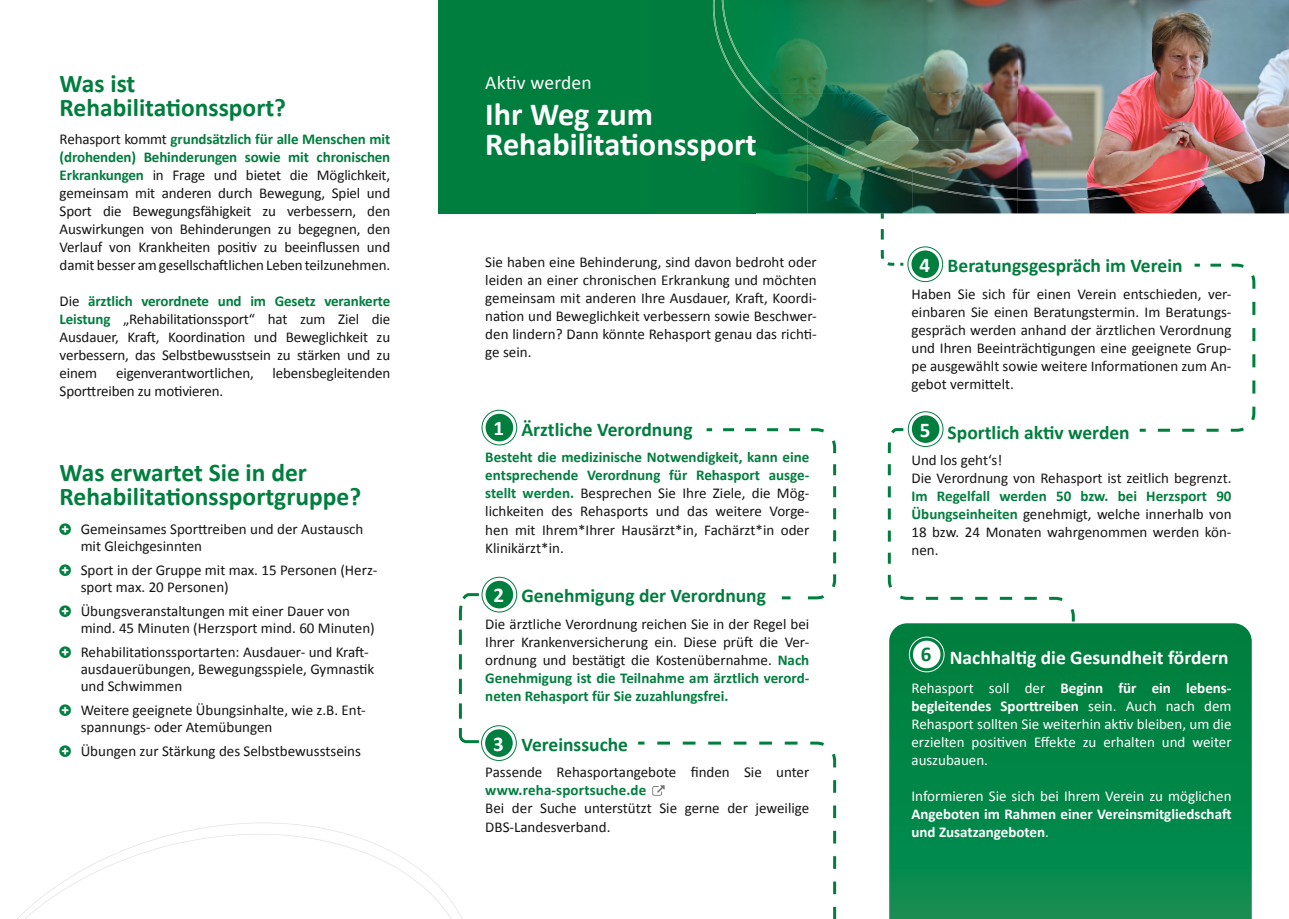
<style>
.page{position:relative;width:1289px;height:919px;background:#fff}
.page>*{position:absolute;margin:0;border:0;box-sizing:border-box;transform-origin:0 0}
.t1{font:700 32.25px/30px "Calibri";color:#fff}
.t2{font:700 25.5px/24px "Calibri";color:#007e3e}
.t3{font:700 21px "Calibri";color:#fff}
.t4{font:700 21px "Calibri";color:#007e3e}
.t5{font:700 19.5px "Calibri";color:#007e3e}
.t6{font:700 19.5px "Calibri";color:#fff}
.t7{font:19.5px "Calibri";letter-spacing:.01em;color:#fff}
.t8{font:15px/18px "Calibri";color:#131413;text-align:justify}
.t9{font:15px/18px "Calibri";color:#fff;text-align:justify}
.t10{font:700 15px/18px "Calibri";color:#fff}
.t11{font:700 15px "Calibri";letter-spacing:.01em;color:#007e3e}
.s1{font-weight:700;color:#007e3e}
.s2{font-weight:700}
.s3{font-weight:400}
</style>
<div class="page">
<img style="left:1017px;top:190px;width:271px;height:23px">
<svg style="left:889px;top:623px;width:362px;height:295px;background:#038647"></svg>
<div style="left:438px;top:0;width:212px;height:213px;background:#007e3e"></div>
<div style="left:650px;top:0;width:104px;height:213px;background:#007d3e"></div>
<img style="left:754px;top:98px;width:53px;height:115px">
<img style="left:807px;top:142px;width:105px;height:71px">
<img style="left:912px;top:200px;width:105px;height:13px">
<svg style="left:887px;top:426px;width:189px;height:255px"></svg>
<img style="left:1017px;top:190px;width:211px;height:11px">
<img style="left:713px;top:0;width:50px;height:110px">
<img style="left:763px;top:107px;width:62px;height:43px">
<img style="left:821px;top:150px;width:196px;height:50px">
<img style="left:771px;top:0;width:517px;height:94px">
<img style="left:1017px;top:94px;width:135px;height:40px">
<img style="left:1152px;top:94px;width:136px;height:40px">
<img style="left:769px;top:94px;width:248px;height:47px">
<img style="left:838px;top:141px;width:179px;height:1px">
<img style="left:1017px;top:134px;width:271px;height:56px">
<img style="left:721px;top:0;width:50px;height:98px">
<img style="left:770px;top:95px;width:68px;height:47px">
<img style="left:835px;top:142px;width:182px;height:47px">
<svg style="left:909px;top:637px;width:35px;height:34px"></svg>
<div style="left:909px;top:636px;width:35px;height:36px;border:1px solid #fff;border-radius:50%"></div>
<div style="left:912px;top:640px;width:28px;height:28px;background:#fff;border-radius:50%"></div>
<div style="left:485px;top:414px;width:28px;height:27px;background:#007e3e;border-radius:50%"></div>
<div style="left:481px;top:410px;width:36px;height:35px;border:1px solid #007e3e;border-radius:50%"></div>
<div style="left:911px;top:250px;width:28px;height:28px;background:#007e3e;border-radius:50%"></div>
<div style="left:907px;top:246px;width:36px;height:36px;border:1px solid #007e3e;border-radius:50%"></div>
<div style="left:911px;top:415px;width:28px;height:28px;background:#007e3e;border-radius:50%"></div>
<div style="left:907px;top:411px;width:36px;height:36px;border:1px solid #007e3e;border-radius:50%"></div>
<div style="left:485px;top:580px;width:28px;height:28px;background:#007e3e;border-radius:50%"></div>
<div style="left:481px;top:577px;width:36px;height:35px;border:1px solid #007e3e;border-radius:50%"></div>
<div style="left:485px;top:729px;width:27px;height:27px;background:#007e3e;border-radius:50%"></div>
<div style="left:481px;top:725px;width:35px;height:35px;border:1px solid #007e3e;border-radius:50%"></div>
<svg style="left:706px;top:428px;width:131px;height:172px"></svg>
<svg style="left:458px;top:593px;width:21px;height:151px"></svg>
<svg style="left:638px;top:741px;width:199px;height:177px"></svg>
<svg style="left:1139px;top:263px;width:117px;height:169px"></svg>
<svg style="left:879px;top:210px;width:27px;height:56px"></svg>
<svg style="left:18px;top:822px;width:444px;height:96px"></svg>
<h2 class="t2" style="left:60px;top:70px;width:228px">Was ist<br>Rehabilitationssport?</h2>
<p class="t8" style="left:60px;top:129px;width:332px">Rehasport kommt <span class="s1">grundsätzlich für alle Menschen mit (drohenden) Behinderungen sowie mit chronischen Erkrankungen</span> in Frage und bietet die Möglichkeit, gemeinsam mit anderen durch Bewegung, Spiel und Sport die Bewegungsfähigkeit zu verbessern, den Auswirkungen von Behinderungen zu begegnen, den Verlauf von Krankheiten positiv zu beeinflussen und damit besser am gesellschaftlichen Leben teilzunehmen.</p>
<p class="t8" style="left:60px;top:291px;width:332px">Die <span class="s1">ärztlich verordnete und im Gesetz verankerte Leistung</span> „Rehabilitationssport“ hat zum Ziel die Ausdauer, Kraft, Koordination und Beweglichkeit zu verbessern, das Selbstbewusstsein zu stärken und zu einem</p>
<p class="t8" style="left:116px;top:363px;width:139px">eigenverantwortlichen,</p>
<p class="t8" style="left:272px;top:363px;width:119px">lebensbegleitenden</p>
<p class="t8" style="left:60px;top:381px;width:165px">Sporttreiben zu motivieren.</p>
<h2 class="t2" style="left:60px;top:459px;width:303px">Was erwartet Sie in der<br>Rehabilitationssportgruppe?</h2>
<p class="t8" style="left:81px;top:519px;width:284px;line-height:17.2px">Gemeinsames Sporttreiben und der Austausch mit Gleichgesinnten</p>
<p class="t8" style="left:81px;top:560px;width:298px;line-height:17.2px">Sport in der Gruppe mit max. 15 Personen (Herz&shy;sport max. 20 Personen)</p>
<p class="t8" style="left:81px;top:601px;width:295px;line-height:17.2px">Übungsveranstaltungen mit einer Dauer von mind. 45 Minuten (Herzsport mind. 60 Minuten)</p>
<p class="t8" style="left:81px;top:642px;width:295px;line-height:17.2px;text-align:left">Rehabilitationssportarten: Ausdauer- und Kraft&shy;ausdauerübungen, Bewegungsspiele, Gymnastik und Schwimmen</p>
<p class="t8" style="left:81px;top:700px;width:287px;line-height:17.2px">Weitere geeignete Übungsinhalte, wie z.B. Ent&shy;spannungs- oder Atemübungen</p>
<p class="t8" style="left:81px;top:740px;width:282px">Übungen zur Stärkung des Selbstbewusstseins</p>
<h3 class="t7" style="left:485px;top:71px;width:108px">Aktiv werden</h3>
<h1 class="t1" style="left:485px;top:97px;width:273px">Ihr Weg zum<br>Rehabilitationssport</h1>
<p class="t8" style="left:485px;top:252px;width:333px">Sie haben eine Behinderung, sind davon bedroht oder leiden an einer chronischen Erkrankung und möchten gemeinsam mit anderen Ihre Ausdauer, Kraft, Koordi&shy;nation und Beweglichkeit verbessern sowie Beschwer&shy;den lindern? Dann könnte Rehasport genau das richti&shy;ge sein.</p>
<h3 class="t5" style="left:521px;top:417px;width:173px">Ärztliche Verordnung</h3>
<p class="t8" style="left:485px;top:447px;width:325px"><span class="s1">Besteht die medizinische Notwendigkeit, kann eine entsprechende Verordnung für Rehasport ausge&shy;stellt werden.</span> Besprechen Sie Ihre Ziele, die Mög&shy;lichkeiten des Rehasports und das weitere Vorge&shy;hen mit Ihrem*Ihrer Hausärzt*in, Fachärzt*in oder Klinikärzt*in.</p>
<h3 class="t5" style="left:521px;top:584px;width:246px">Genehmigung der Verordnung</h3>
<p class="t8" style="left:485px;top:614px;width:325px">Die ärztliche Verordnung reichen Sie in der Regel bei Ihrer Krankenversicherung ein. Diese prüft die Ver&shy;ordnung und bestätigt die Kostenübernahme. <span class="s1">Nach Genehmigung ist die Teilnahme am ärztlich verord&shy;neten Rehasport für Sie zuzahlungsfrei.</span></p>
<h3 class="t5" style="left:521px;top:732px;width:108px">Vereinssuche</h3>
<p class="t8" style="left:485px;top:762px;width:325px">Passende Rehasportangebote finden Sie unter</p>
<p class="t11" style="left:485px;top:781px;width:162px">www.reha-sportsuche.de</p>
<p class="t8" style="left:485px;top:798px;width:325px">Bei der Suche unterstützt Sie gerne der jeweilige<br>DBS-Landesverband.</p>
<h3 class="t3" style="left:493px;top:415px;width:12px">1</h3>
<h3 class="t3" style="left:493px;top:582px;width:12px">2</h3>
<h3 class="t3" style="left:493px;top:730px;width:12px">3</h3>
<h3 class="t3" style="left:919px;top:252px;width:12px">4</h3>
<h3 class="t5" style="left:947px;top:253px;width:236px">Beratungsgespräch im Verein</h3>
<p class="t8" style="left:911px;top:284px;width:321px">Haben Sie sich für einen Verein entschieden, ver&shy;einbaren Sie einen Beratungstermin. Im Beratungs&shy;gespräch werden anhand der ärztlichen Verordnung und Ihren Beeinträchtigungen eine geeignete Grup&shy;pe ausgewählt sowie weitere Informationen zum An&shy;gebot vermittelt.</p>
<h3 class="t5" style="left:947px;top:420px;width:184px">Sportlich aktiv werden</h3>
<p class="t8" style="left:911px;top:450px;width:321px">Und los geht‘s!<br>Die Verordnung von Rehasport ist zeitlich begrenzt.</p>
<p class="t8" style="left:911px;top:486px;width:321px"><span class="s1">Im Regelfall werden 50 bzw. bei Herzsport 90<br>Übungseinheiten</span> genehmigt, welche innerhalb von 18 bzw. 24 Monaten wahrgenommen werden kön&shy;nen.</p>
<h3 class="t3" style="left:919px;top:416px;width:12px">5</h3>
<h3 class="t4" style="left:921px;top:641px;width:12px">6</h3>
<h3 class="t6" style="left:949px;top:645px;width:280px">Nachhaltig die Gesundheit fördern</h3>
<p class="t9" style="left:911px;top:678px;width:321px">Rehasport soll der <span class="s2">Beginn für ein lebens&shy;begleitendes Sporttreiben</span> sein. Auch nach dem Rehasport sollten Sie weiterhin aktiv bleiben, um die erzielten positiven Effekte zu erhalten und weiter auszubauen.</p>
<p class="t9" style="left:911px;top:786px;width:321px">Informieren Sie sich bei Ihrem Verein zu möglichen</p>
<p class="t10" style="left:911px;top:804px;width:321px">Angeboten im Rahmen einer Vereinsmitgliedschaft und Zusatzangeboten<span class="s3">.</span></p>
</div>
